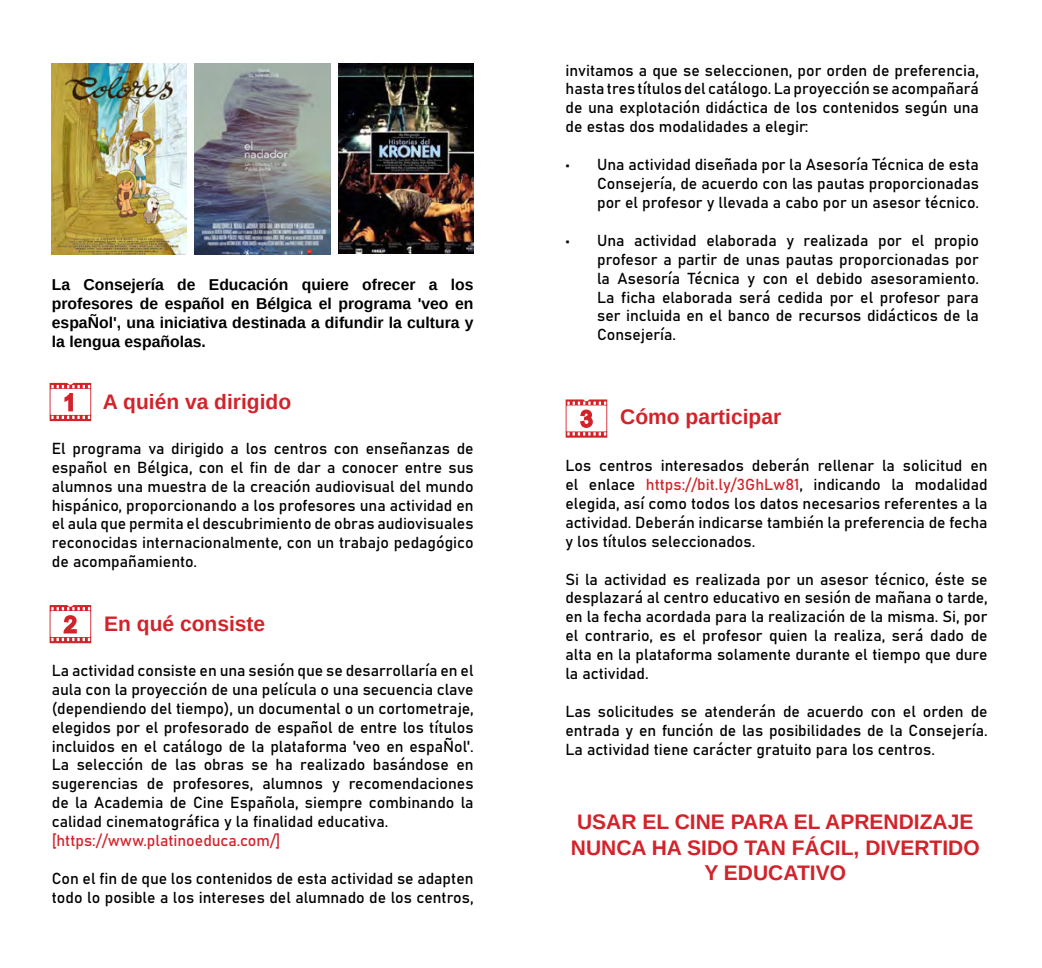
<style>
.page{position:relative;width:1042px;height:968px;background:#fff}
.page>*{position:absolute;margin:0;border:0;box-sizing:border-box;transform-origin:0 0}
.t1{font:52.5px "AC Filmstrip";color:#d2232a}
.t2{font:700 21px/25.2px "Arimo";color:#d2232a;text-align:center}
.t3{font:15.75px/18.9px "Bahnschrift";color:#000;text-align:justify}
.t4{font:700 15.75px/18.9px "Arimo";color:#000;text-align:justify}
.t5{font:15.75px "Bahnschrift";color:#d2232a}
.s1{color:#d2232a}
</style>
<div class="page">
<img style="left:52px;top:63px;width:135px;height:191px">
<img style="left:338px;top:63px;width:135px;height:190px">
<img style="left:195px;top:63px;width:135px;height:192px">
<p class="t4" style="left:52px;top:276px;width:423px">La Consejería de Educación quiere ofrecer a los profesores de español en Bélgica el programa 'veo en espaÑol', una iniciativa destinada a difundir la cultura y la lengua españolas.</p>
<h1 class="t1" style="left:50px;top:372px;width:43px">1</h1>
<h2 class="t2" style="left:103px;top:390px;width:190px">A quién va dirigido</h2>
<p class="t3" style="left:52px;top:437px;width:423px">El programa va dirigido a los centros con enseñanzas de español en Bélgica, con el fin de dar a conocer entre sus alumnos una muestra de la creación audiovisual del mundo hispánico, proporcionando a los profesores una actividad en el aula que permita el descubrimiento de obras audiovisuales reconocidas internacionalmente, con un trabajo pedagógico de acompañamiento.</p>
<h1 class="t1" style="left:50px;top:594px;width:43px">2</h1>
<h2 class="t2" style="left:104px;top:611px;width:163px">En qué consiste</h2>
<p class="t3" style="left:52px;top:659px;width:423px">La actividad consiste en una sesión que se desarrollaría en el aula con la proyección de una película o una secuencia clave (dependiendo del tiempo), un documental o un cortometraje, elegidos por el profesorado de español de entre los títulos incluidos en el catálogo de la plataforma 'veo en espaÑol'.<br>La selección de las obras se ha realizado basándose en sugerencias de profesores, alumnos y recomendaciones de la Academia de Cine Española, siempre combinando la calidad cinematográfica y la finalidad educativa.</p>
<p class="t5" style="left:52px;top:828px;width:230px">[https://www.platinoeduca.com/]</p>
<p class="t3" style="left:52px;top:867px;width:423px">Con el fin de que los contenidos de esta actividad se adapten todo lo posible a los intereses del alumnado de los centros,</p>
<p class="t3" style="left:566px;top:59px;width:415px">invitamos a que se seleccionen, por orden de preferencia, hasta tres títulos del catálogo. La proyección se acompañará de una explotación didáctica de los contenidos según una de estas dos modalidades a elegir:</p>
<p class="t3" style="left:597px;top:154px;width:383px;text-indent:-32px">• Una actividad diseñada por la Asesoría Técnica de esta Consejería, de acuerdo con las pautas proporcionadas por el profesor y llevada a cabo por un asesor técnico.</p>
<p class="t3" style="left:597px;top:230px;width:383px;text-indent:-32px">• Una actividad elaborada y realizada por el propio profesor a partir de unas pautas proporcionadas por la Asesoría Técnica y con el debido asesoramiento.<br>La ficha elaborada será cedida por el profesor para ser incluida en el banco de recursos didácticos de la Consejería.</p>
<h1 class="t1" style="left:566px;top:389px;width:43px">3</h1>
<h2 class="t2" style="left:620px;top:404px;width:163px">Cómo participar</h2>
<p class="t3" style="left:565px;top:455px;width:424px">Los centros interesados deberán rellenar la solicitud en el enlace <span class="s1">https://bit.ly/3GhLw81</span>, indicando la modalidad elegida, así como todos los datos necesarios referentes a la actividad. Deberán indicarse también la preferencia de fecha y los títulos seleccionados.</p>
<p class="t3" style="left:565px;top:568px;width:424px">Si la actividad es realizada por un asesor técnico, éste se desplazará al centro educativo en sesión de mañana o tarde, en la fecha acordada para la realización de la misma. Si, por el contrario, es el profesor quien la realiza, será dado de alta en la plataforma solamente durante el tiempo que dure la actividad.</p>
<p class="t3" style="left:565px;top:700px;width:424px">Las solicitudes se atenderán de acuerdo con el orden de entrada y en función de las posibilidades de la Consejería.<br>La actividad tiene carácter gratuito para los centros.</p>
<h2 class="t2" style="left:571px;top:809px;width:410px">USAR EL CINE PARA EL APRENDIZAJE<br>NUNCA HA SIDO TAN FÁCIL, DIVERTIDO<br>Y EDUCATIVO</h2>
</div>
